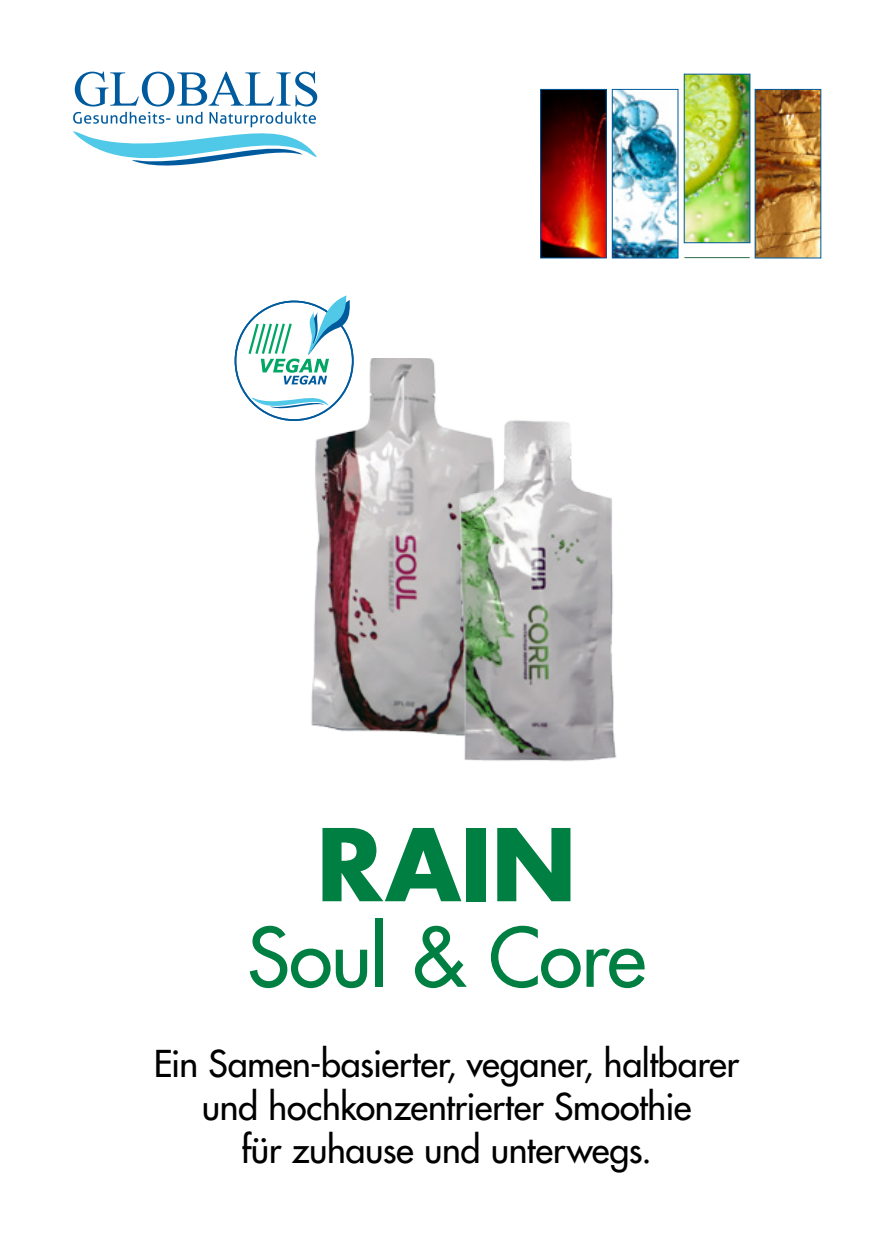
<style>
.page{position:relative;width:893px;height:1259px;background:#fff}
.page>*{position:absolute;margin:0;border:0;box-sizing:border-box;transform-origin:0 0}
.t1{font:700 97.2px "Futura Std";color:#007f42}
.t2{font:500 79.2px "Futura Std";letter-spacing:-.015em;color:#007f42}
.t3{font:500 36px/43.2px "Futura Std";letter-spacing:-.01em;color:#000;text-align:center}
</style>
<div class="page">
<svg style="left:73px;top:112px;width:244px;height:53px"></svg>
<svg style="left:75px;top:72px;width:242px;height:34px"></svg>
<img style="left:614px;top:91px;width:62px;height:165px">
<div style="left:612px;top:89px;width:66px;height:169px;border:1px solid #005b9e"></div>
<img style="left:542px;top:91px;width:62px;height:165px">
<div style="left:540px;top:89px;width:66px;height:169px;border:1px solid #005b9e"></div>
<img style="left:686px;top:76px;width:62px;height:165px">
<div style="left:684px;top:74px;width:66px;height:169px;border:1px solid #005b9e"></div>
<img style="left:757px;top:91px;width:62px;height:165px">
<div style="left:755px;top:89px;width:66px;height:169px;border:1px solid #005b9e"></div>
<hr style="left:684px;top:257px;width:66px;height:1px;background:#2c6b4b">
<svg style="left:247px;top:295px;width:107px;height:78px"></svg>
<svg style="left:251px;top:397px;width:18px;height:11px"></svg>
<img style="left:269px;top:358px;width:167px;height:375px">
<img style="left:416px;top:385px;width:201px;height:377px">
<h1 class="t1" style="left:316px;top:800px;width:262px">RAIN</h1>
<h2 class="t2" style="left:247px;top:908px;width:400px">Soul &amp; Core</h2>
<p class="t3" style="left:154px;top:1042px;width:587px">Ein Samen-basierter, veganer, haltbarer und hochkonzentrierter Smoothie<br>für zuhause und unterwegs.</p>
</div>
